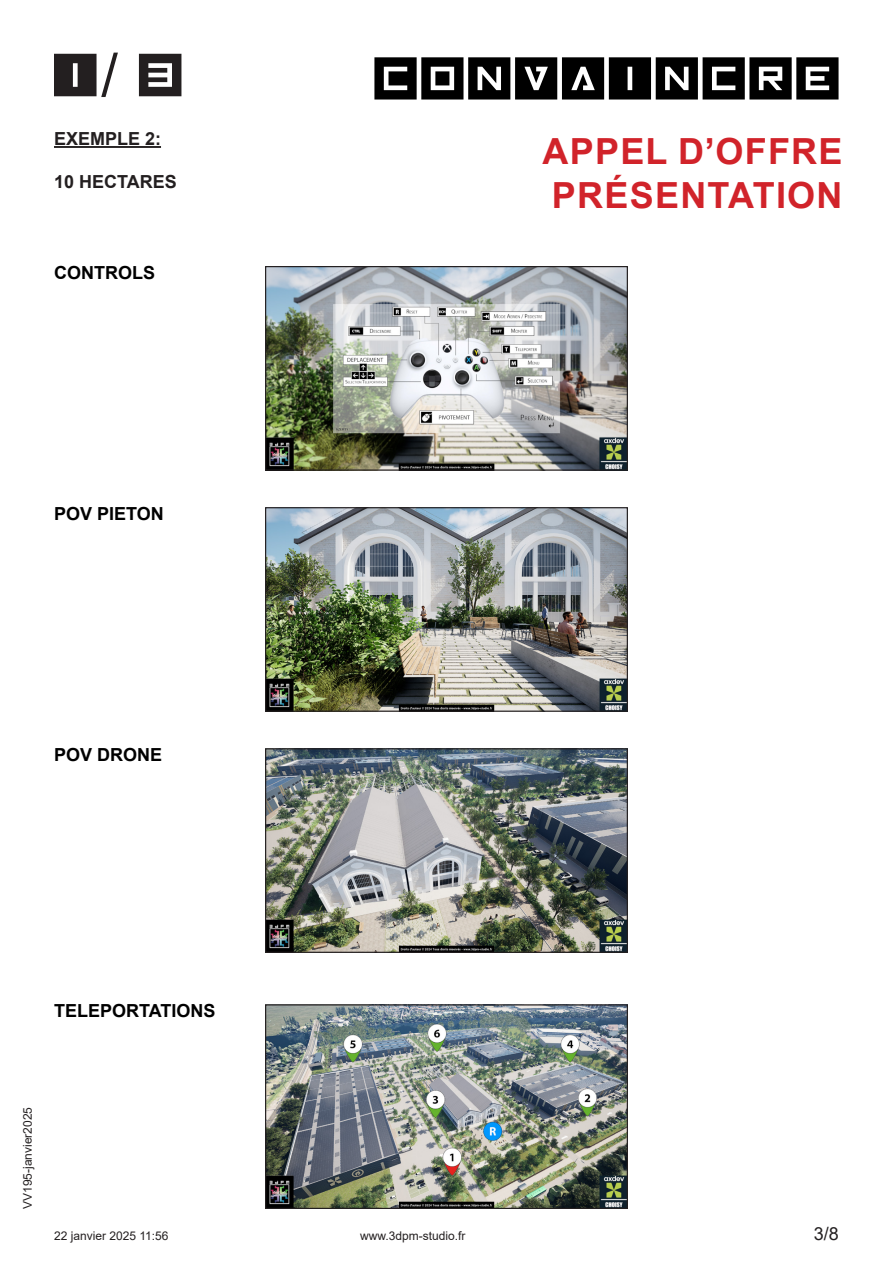
<style>
.page{position:relative;width:893px;height:1263px;background:#fff}
.page>*{position:absolute;margin:0;border:0;box-sizing:border-box;transform-origin:0 0}
.t1{font:75.6px "Inversionz";color:#231f20}
.t2{font:75px "Inversionz";color:#000}
.t3{font:700 36px "Arial";letter-spacing:.035em;color:#d1232a}
.t4{font:700 18px "Arial";color:#000}
.t5{font:700 18px "Arial";color:#231f20}
.t6{font:18px "Arial";color:#231f20}
.t7{font:12px "Arial";color:#231f20}
.s1{font-family:"Arial";font-size:60px}
</style>
<div class="page">
<hr style="left:54px;top:146px;width:107px;height:2px;background:#231f20">
<img style="left:267px;top:509px;width:359px;height:201px">
<div style="left:265px;top:507px;width:363px;height:205px;border:1px solid #231f20"></div>
<img style="left:267px;top:268px;width:359px;height:201px">
<div style="left:265px;top:266px;width:363px;height:205px;border:1px solid #231f20"></div>
<img style="left:267px;top:750px;width:359px;height:201px">
<div style="left:265px;top:748px;width:363px;height:205px;border:1px solid #231f20"></div>
<img style="left:267px;top:1006px;width:359px;height:201px">
<div style="left:265px;top:1004px;width:363px;height:205px;border:1px solid #231f20"></div>
<p class="t1" style="left:54px;top:26px;width:134px">1<span class="s1">/</span> 3</p>
<p class="t2" style="left:374px;top:30px;width:470px">convaincre</p>
<p class="t3" style="left:543px;top:126px;width:301px">APPEL D’OFFRE</p>
<p class="t3" style="left:552px;top:169px;width:292px">PRÉSENTATION</p>
<p class="t5" style="left:54px;top:126px;width:109px">EXEMPLE 2:</p>
<p class="t5" style="left:54px;top:169px;width:124px">10 HECTARES</p>
<p class="t4" style="left:54px;top:260px;width:102px">CONTROLS</p>
<p class="t4" style="left:54px;top:501px;width:111px">POV PIETON</p>
<p class="t4" style="left:54px;top:742px;width:110px">POV DRONE</p>
<p class="t4" style="left:54px;top:998px;width:163px">TELEPORTATIONS</p>
<p class="t7" style="left:19px;top:1209px;width:104px;rotate:-90deg">VV195-janvier2025</p>
<p class="t7" style="left:54px;top:1227px;width:116px">22 janvier 2025 11:56</p>
<p class="t7" style="left:360px;top:1227px;width:107px">www.3dpm-studio.fr</p>
<h3 class="t6" style="left:814px;top:1221px;width:27px">3/8</h3>
</div>
